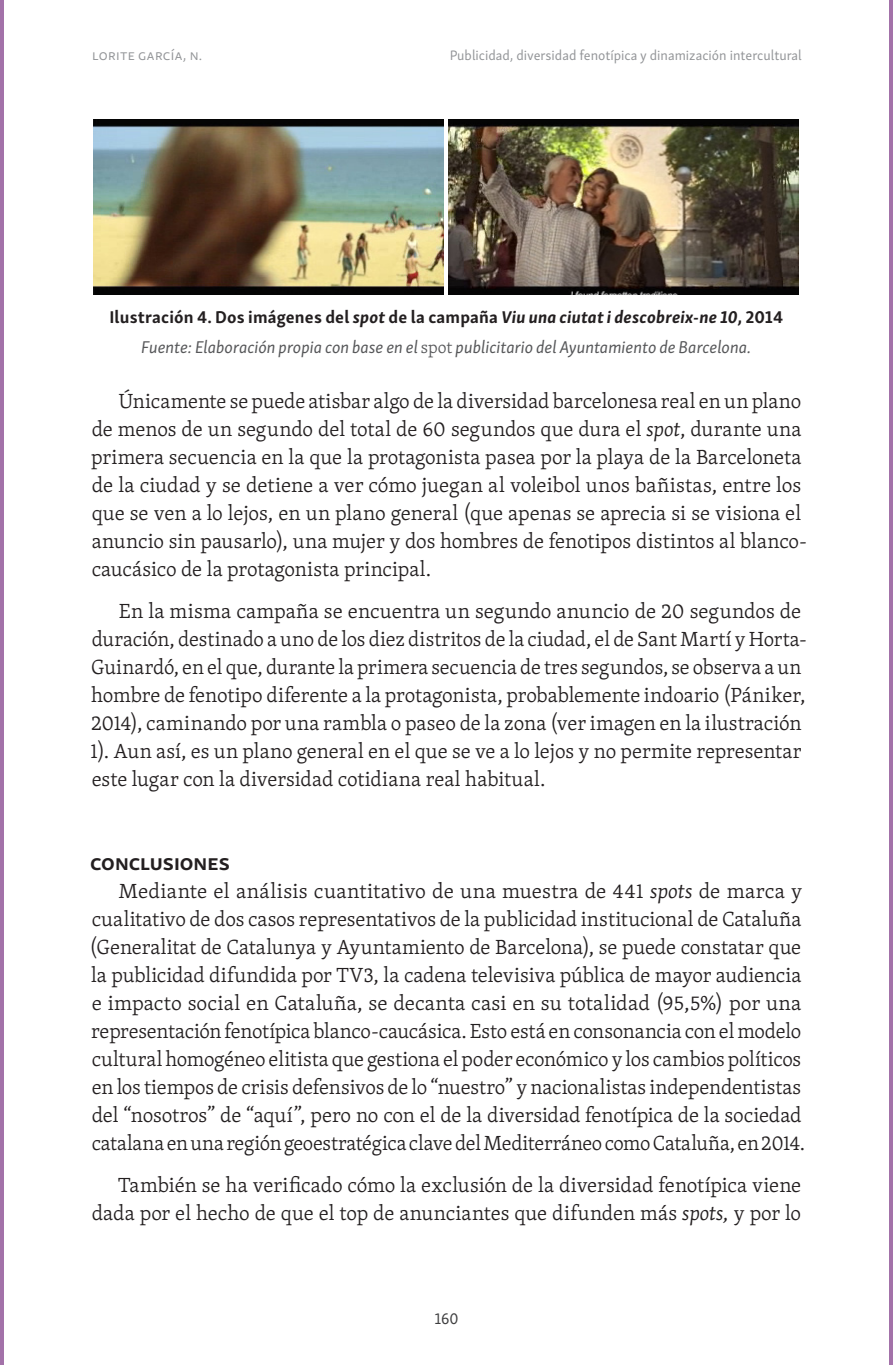
<style>
.page{position:relative;width:893px;height:1365px;background:#fff}
.page>*{position:absolute;margin:0;border:0;box-sizing:border-box;transform-origin:0 0}
.texto-contenido{font:300 21px/28px "Skolar Latin";letter-spacing:-.005em;color:#231f20}
.titulo-seccion{font:700 21px "Skolar Sans Latn";color:#231f20}
.fuente{font:italic 17.5px "Skolar Sans Latn";color:#57585a}
.t1{font:700 17.5px "Skolar Sans Latn";letter-spacing:.01em;color:#231f20}
.t2{font:15.75px "Skolar Sans Latn";color:#3e3e3f}
.t3{font:14px "Skolar Sans Latn";color:#939598}
.t4{font:14px "Skolar Sans Latn";letter-spacing:.02em;color:#939598}
.s1{font-style:italic}
.s2{font-family:"Skolar Latin";font-weight:300;font-style:normal}
</style>
<div class="page">
<img style="left:94px;top:119px;width:350px;height:175px">
<img style="left:449px;top:119px;width:350px;height:175px">
<hr style="left:0;top:0;width:4px;height:1364px;background:#a372a9">
<hr style="left:889px;top:0;width:4px;height:1364px;background:#a372a9">
<p class="t4" style="left:92px;top:45px;width:111px">lorite garcía, n.</p>
<p class="t3" style="left:450px;top:45px;width:354px">Publicidad, diversidad fenotípica y dinamización intercultural</p>
<p class="t1" style="left:109px;top:303px;width:675px">Ilustración 4. Dos imágenes del <span class="s1">spot</span> de la campaña <span class="s1">Viu una ciutat i descobreix-ne 10</span>, 2014</p>
<p class="fuente" style="left:141px;top:334px;width:612px">Fuente: Elaboración propia con base en el <span class="s2">spot</span> publicitario del Ayuntamiento de Barcelona.</p>
<p class="texto-contenido" style="left:91px;top:386px;width:717px;text-indent:28px">Únicamente se puede atisbar algo de la diversidad barcelonesa real en un plano de menos de un segundo del total de 60 segundos que dura el <span class="s1">spot</span>, durante una primera secuencia en la que la protagonista pasea por la playa de la Barceloneta de la ciudad y se detiene a ver cómo juegan al voleibol unos bañistas, entre los que se ven a lo lejos, en un plano general (que apenas se aprecia si se visiona el anuncio sin pausarlo), una mujer y dos hombres de fenotipos distintos al blanco&shy;caucásico de la protagonista principal.</p>
<p class="texto-contenido" style="left:90px;top:596px;width:718px;text-indent:29px">En la misma campaña se encuentra un segundo anuncio de 20 segundos de duración, destinado a uno de los diez distritos de la ciudad, el de Sant Martí y Horta-Guinardó, en el que, durante la primera secuencia de tres segundos, se observa a un hombre de fenotipo diferente a la protagonista, probablemente indoario (Pániker, 2014), caminando por una rambla o paseo de la zona (ver imagen en la ilustración 1). Aun así, es un plano general en el que se ve a lo lejos y no permite representar este lugar con la diversidad cotidiana real habitual.</p>
<p class="titulo-seccion" style="left:90px;top:845px;width:141px">Conclusiones</p>
<p class="texto-contenido" style="left:90px;top:876px;width:717px;text-indent:29px">Mediante el análisis cuantitativo de una muestra de 441 <span class="s1">spots</span> de marca y cualitativo de dos casos representativos de la publicidad institucional de Cataluña (Generalitat de Catalunya y Ayuntamiento de Barcelona), se puede constatar que la publicidad difundida por TV3, la cadena televisiva pública de mayor audiencia e impacto social en Cataluña, se decanta casi en su totalidad (95,5%) por una representación fenotípica blanco-caucásica. Esto está en consonancia con el modelo cultural homogéneo elitista que gestiona el poder económico y los cambios políticos en los tiempos de crisis defensivos de lo “nuestro” y nacionalistas independentistas del “nosotros” de “aquí”, pero no con el de la diversidad fenotípica de la sociedad catalana en una región geoestratégica clave del Mediterráneo como Cataluña, en 2014.</p>
<p class="texto-contenido" style="left:92px;top:1170px;width:711px;text-align:right">También se ha verificado cómo la exclusión de la diversidad fenotípica viene dada por el hecho de que el top de anunciantes que difunden más <span class="s1">spots,</span> y por lo</p>
<p class="t2" style="left:434px;top:1306px;width:26px">160</p>
</div>
